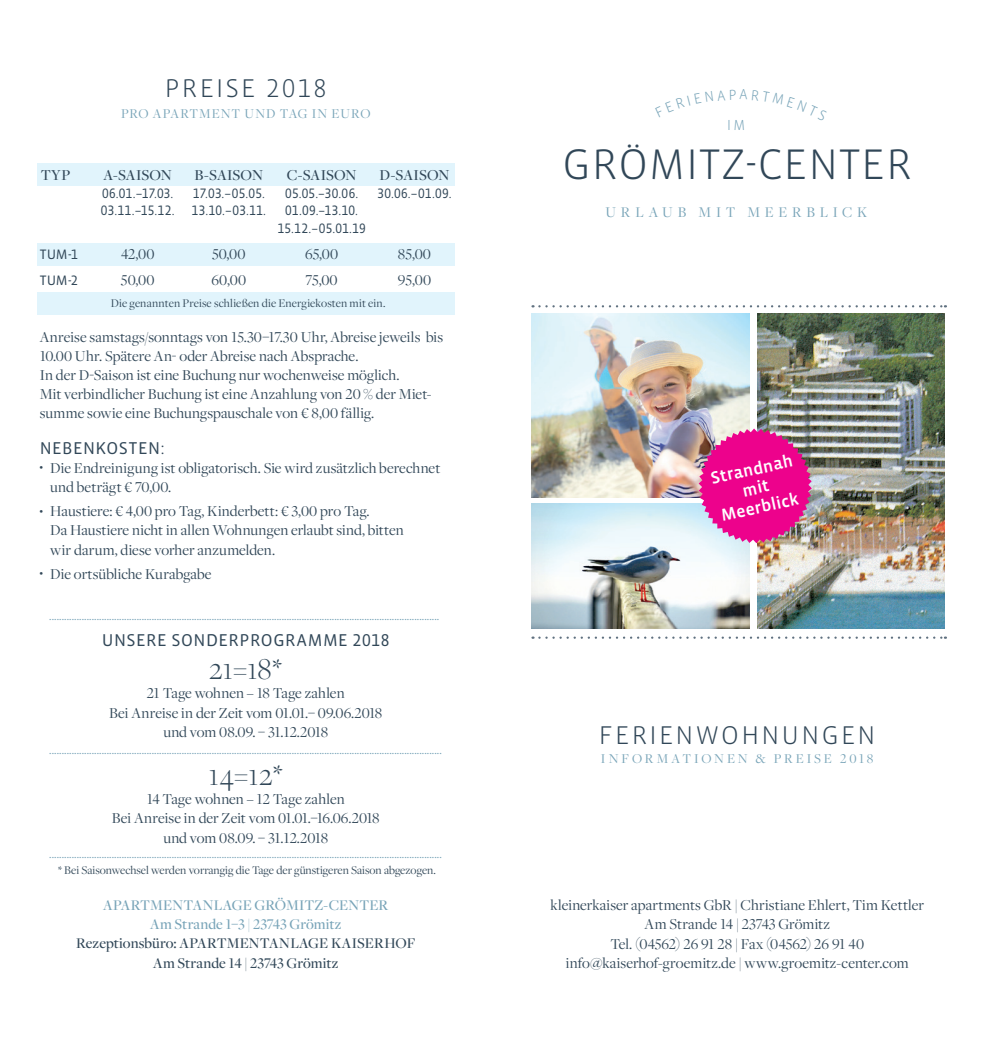
<style>
.page{position:relative;width:983px;height:1042px;background:#fff}
.page>*{position:absolute;margin:0;border:0;box-sizing:border-box;transform-origin:0 0}
.t1{font:300 43.75px "Vista Sans OT";letter-spacing:.02em;color:#314758}
.t2{font:300 31.5px "Freight Disp Pro";letter-spacing:.02em;color:#314758}
.t3{font:300 26.25px "Vista Sans OT";letter-spacing:.085em;color:#314758}
.t4{font:17.5px "Vista Sans OT";letter-spacing:.03em;color:#314758}
.t5{font:500 17.5px/19.2px "Vista Sans OT";color:#fff;text-align:center}
.t6{font:15.75px/19.2px "Freight Disp Pro";letter-spacing:.005em;color:#314758;text-align:center}
.t7{font:500 15.75px "Freight Disp Pro";color:#314758}
.t8{font:500 15.4px/19.2px "Freight Disp Pro";letter-spacing:.005em;color:#314758;text-align:center}
.t9{font:500 15.4px/19.2px "Freight Disp Pro";letter-spacing:.005em;color:#78a4b8;text-align:center}
.t10{font:15.4px "Freight Disp Pro";letter-spacing:.3em;color:#78a4b8}
.t11{font:300 14.88px "Vista Sans OT";color:#78a4b8;scale:.95 1}
.t12{font:14px/17.5px "Vista Sans OT";letter-spacing:.02em;color:#314758;text-align:center;scale:.95 1}
.t13{font:14px "Freight Disp Pro";letter-spacing:.2em;color:#78a4b8}
.t14{font:14px "Freight Disp Pro";letter-spacing:.06em;color:#78a4b8}
.t15{font:14px "Vista Sans OT";letter-spacing:.02em;color:#314758}
.t16{font:12.25px "Freight Disp Pro";color:#78a4b8}
.t17{font:12.25px "Freight Disp Pro";color:#314758}
</style>
<div class="page">
<img style="left:531px;top:314px;width:218px;height:183px">
<img style="left:756px;top:314px;width:188px;height:315px">
<img style="left:531px;top:503px;width:218px;height:126px">
<div style="left:37px;top:164px;width:417px;height:22px;background:#e1f4fc"></div>
<div style="left:37px;top:243px;width:417px;height:22px;background:#e1f4fc"></div>
<div style="left:37px;top:293px;width:417px;height:22px;background:#e1f4fc"></div>
<img style="left:698px;top:428px;width:113px;height:115px">
<svg style="left:539px;top:636px;width:406px;height:3px"></svg>
<svg style="left:539px;top:305px;width:406px;height:2px"></svg>
<h3 class="t3" style="left:165px;top:74px;width:163px">PREISE 2018</h3>
<p class="t14" style="left:121px;top:104px;width:251px">PRO APARTMENT UND TAG IN EURO</p>
<p class="t7" style="left:41px;top:165px;width:31px">TYP</p>
<p class="t7" style="left:104px;top:165px;width:70px">A-SAISON</p>
<p class="t7" style="left:194px;top:165px;width:70px">B-SAISON</p>
<p class="t7" style="left:287px;top:165px;width:71px">C-SAISON</p>
<p class="t7" style="left:379px;top:165px;width:71px">D-SAISON</p>
<p class="t12" style="left:102px;top:185px;width:77px">06.01.–17.03.</p>
<p class="t12" style="left:193px;top:185px;width:78px">17.03.–05.05.</p>
<p class="t12" style="left:285px;top:185px;width:79px">05.05.–30.06.</p>
<p class="t12" style="left:377px;top:185px;width:79px">30.06.–01.09.</p>
<p class="t12" style="left:101px;top:202px;width:175px">03.11.–15.12. 13.10.–03.11.</p>
<p class="t12" style="left:277px;top:202px;width:95px">01.09.–13.10.<br>15.12.–05.01.19</p>
<p class="t15" style="left:40px;top:247px;width:40px">TUM-1</p>
<p class="t6" style="left:121px;top:244px;width:35px">42,00</p>
<p class="t6" style="left:212px;top:244px;width:35px">50,00</p>
<p class="t6" style="left:305px;top:244px;width:35px">65,00</p>
<p class="t6" style="left:398px;top:244px;width:35px">85,00</p>
<p class="t15" style="left:40px;top:273px;width:40px">TUM-2</p>
<p class="t6" style="left:121px;top:269px;width:35px">50,00</p>
<p class="t6" style="left:211px;top:269px;width:36px">60,00</p>
<p class="t6" style="left:305px;top:269px;width:34px">75,00</p>
<p class="t6" style="left:398px;top:269px;width:35px">95,00</p>
<p class="t17" style="left:111px;top:295px;width:276px">Die genannten Preise schließen die Energiekosten mit ein.</p>
<p class="t6" style="left:40px;top:327px;width:405px;text-align:left">Anreise samstags/sonntags von 15.30–17.30 Uhr, Abreise jeweils bis 10.00 Uhr. Spätere An- oder Abreise nach Absprache.<br>In der D-Saison ist eine Buchung nur wochenweise möglich.<br>Mit verbindlicher Buchung ist eine Anzahlung von 20 % der Miet&shy;summe sowie eine Buchungspauschale von € 8,00 fällig.</p>
<p class="t4" style="left:40px;top:439px;width:126px">NEBENKOSTEN:</p>
<p class="t6" style="left:50px;top:458px;width:391px;text-align:left;text-indent:-11px"><sup>•</sup> Die Endreinigung ist obligatorisch. Sie wird zusätzlich berechnet und beträgt € 70,00.</p>
<p class="t6" style="left:50px;top:501px;width:355px;text-align:left;text-indent:-11px"><sup>•</sup> Haustiere: € 4,00 pro Tag, Kinderbett: € 3,00 pro Tag.<br>Da Haustiere nicht in allen Wohnungen erlaubt sind, bitten wir darum, diese vorher anzumelden.</p>
<p class="t6" style="left:40px;top:564px;width:173px"><sup>•</sup> Die ortsübliche Kurabgabe</p>
<p class="t16" style="left:49px;top:607px;width:391px">............................................................................................................................................................</p>
<p class="t4" style="left:102px;top:631px;width:289px">UNSERE SONDERPROGRAMME 2018</p>
<h2 class="t2" style="left:209px;top:648px;width:74px">21=18*</h2>
<p class="t6" style="left:109px;top:683px;width:275px">21 Tage wohnen – 18 Tage zahlen<br>Bei Anreise in der Zeit vom 01.01.– 09.06.2018 und vom 08.09. – 31.12.2018</p>
<p class="t16" style="left:49px;top:742px;width:394px">.............................................................................................................................................................</p>
<h2 class="t2" style="left:209px;top:754px;width:76px">14=12*</h2>
<p class="t6" style="left:112px;top:789px;width:269px">14 Tage wohnen – 12 Tage zahlen<br>Bei Anreise in der Zeit vom 01.01.–16.06.2018 und vom 08.09. – 31.12.2018</p>
<p class="t16" style="left:49px;top:846px;width:394px">.............................................................................................................................................................</p>
<p class="t17" style="left:58px;top:862px;width:379px">* Bei Saisonwechsel werden vorrangig die Tage der günstigeren Saison abgezogen.</p>
<p class="t9" style="left:103px;top:895px;width:286px">APARTMENTANLAGE GRÖMITZ-CENTER<br>Am Strande 1–3 | 23743 Grömitz</p>
<p class="t8" style="left:76px;top:933px;width:340px">Rezeptionsbüro: APARTMENTANLAGE KAISERHOF<br>Am Strande 14 | 23743 Grömitz</p>
<p class="t11" style="left:727px;top:117px;width:20px">IM</p>
<h1 class="t1" style="left:562px;top:142px;width:350px">GRÖMITZ-CENTER</h1>
<p class="t10" style="left:605px;top:202px;width:263px">URLAUB MIT MEERBLICK</p>
<p class="t5" style="left:709px;top:469px;width:85px;rotate:-12deg">Strandnah mit<br>Meerblick</p>
<h3 class="t3" style="left:599px;top:721px;width:278px">FERIENWOHNUNGEN</h3>
<p class="t13" style="left:601px;top:749px;width:274px">INFORMATIONEN &amp; PREISE 2018</p>
<p class="t6" style="left:550px;top:895px;width:375px">kleinerkaiser apartments GbR | Christiane Ehlert, Tim Kettler Am Strande 14 | 23743 Grömitz<br>Tel. (04562) 26 91 28 | Fax (04562) 26 91 40 info@kaiserhof-groemitz.de | www.groemitz-center.com</p>
</div>
